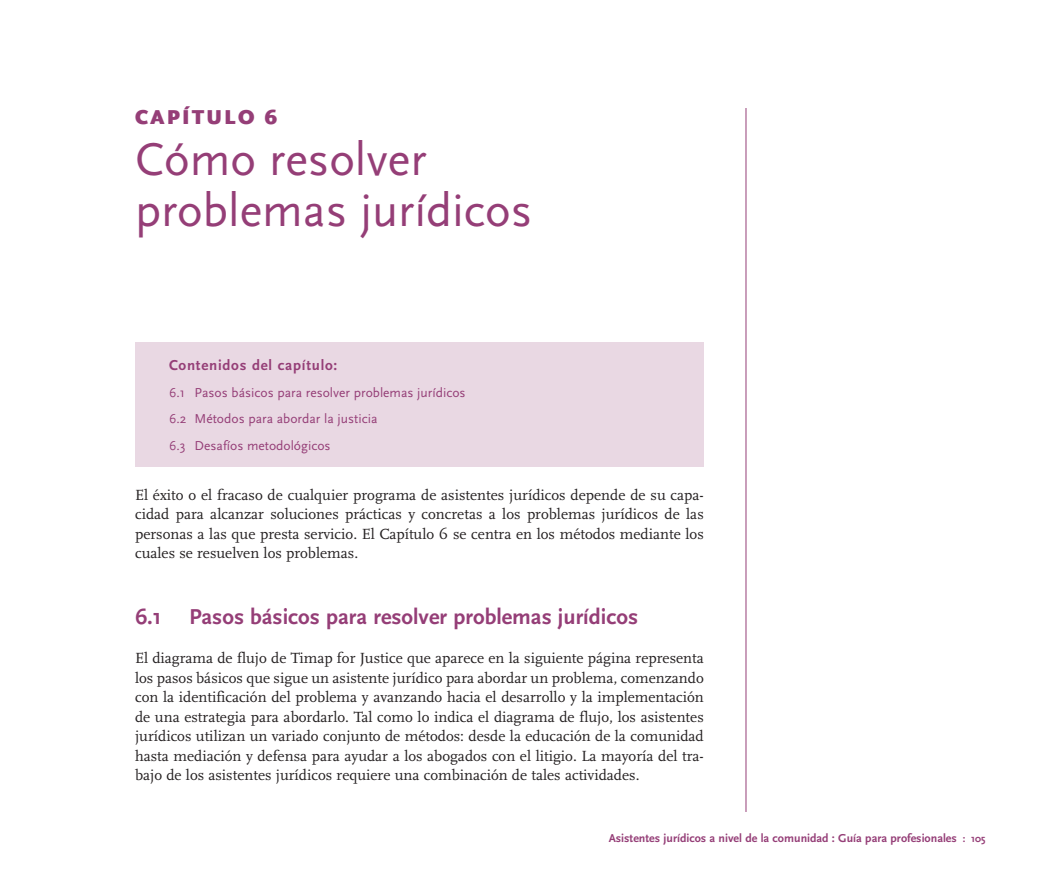
<style>
.page{position:relative;width:1055px;height:893px;background:#fff}
.page>*{position:absolute;margin:0;border:0;box-sizing:border-box;transform-origin:0 0}
.t1{font:48px/51px "Scala Sans";color:#953e77}
.t2{font:700 22.5px "Scala Sans";color:#953e77}
.t3{font:900 21px "Scala Sans";letter-spacing:.1em;color:#953e77}
.t4{font:15.3px/19.5px "Scala";color:#231f20;text-align:justify}
.t5{font:700 15px "Scala Sans";letter-spacing:.05em;color:#953e77}
.t6{font:13.5px/26.5px "Scala Sans";color:#953e77}
.t7{font:700 12px "Scala Sans";color:#953e77}
.s1{font-size:10.5px}
</style>
<div class="page">
<hr style="left:745px;top:108px;width:1px;height:704px;background:#953e77">
<div style="left:135px;top:342px;width:568px;height:125px;background:#e9d8e3"></div>
<h3 class="t3" style="left:135px;top:109px;width:144px">CAPÍTULO 6</h3>
<h1 class="t1" style="left:135px;top:137px;width:399px">Cómo resolver problemas jurídicos</h1>
<p class="t5" style="left:169px;top:359px;width:170px">Contenidos del capítulo:</p>
<p class="t6" style="left:169px;top:380px;width:298px">6.1 Pasos básicos para resolver problemas jurídicos<br>6.2 Métodos para abordar la justicia<br>6.3 Desafíos metodológicos</p>
<p class="t4" style="left:135px;top:486px;width:570px">El éxito o el fracaso de cualquier programa de asistentes jurídicos depende de su capa&shy;cidad para alcanzar soluciones prácticas y concretas a los problemas jurídicos de las personas a las que presta servicio. El Capítulo 6 se centra en los métodos mediante los cuales se resuelven los problemas.</p>
<h2 class="t2" style="left:135px;top:608px;width:504px">6.1 Pasos básicos para resolver problemas jurídicos</h2>
<p class="t4" style="left:135px;top:650px;width:570px">El diagrama de flujo de Timap for Justice que aparece en la siguiente página representa los pasos básicos que sigue un asistente jurídico para abordar un problema, comenzando con la identificación del problema y avanzando hacia el desarrollo y la implementación de una estrategia para abordarlo. Tal como lo indica el diagrama de flujo, los asistentes jurídicos utilizan un variado conjunto de métodos: desde la educación de la comunidad hasta mediación y defensa para ayudar a los abogados con el litigio. La mayoría del tra&shy;bajo de los asistentes jurídicos requiere una combinación de tales actividades.</p>
<p class="t7" style="left:609px;top:834px;width:378px">Asistentes jurídicos a nivel de la comunidad : Guía para profesionales <span class="s1">: 105</span></p>
</div>
